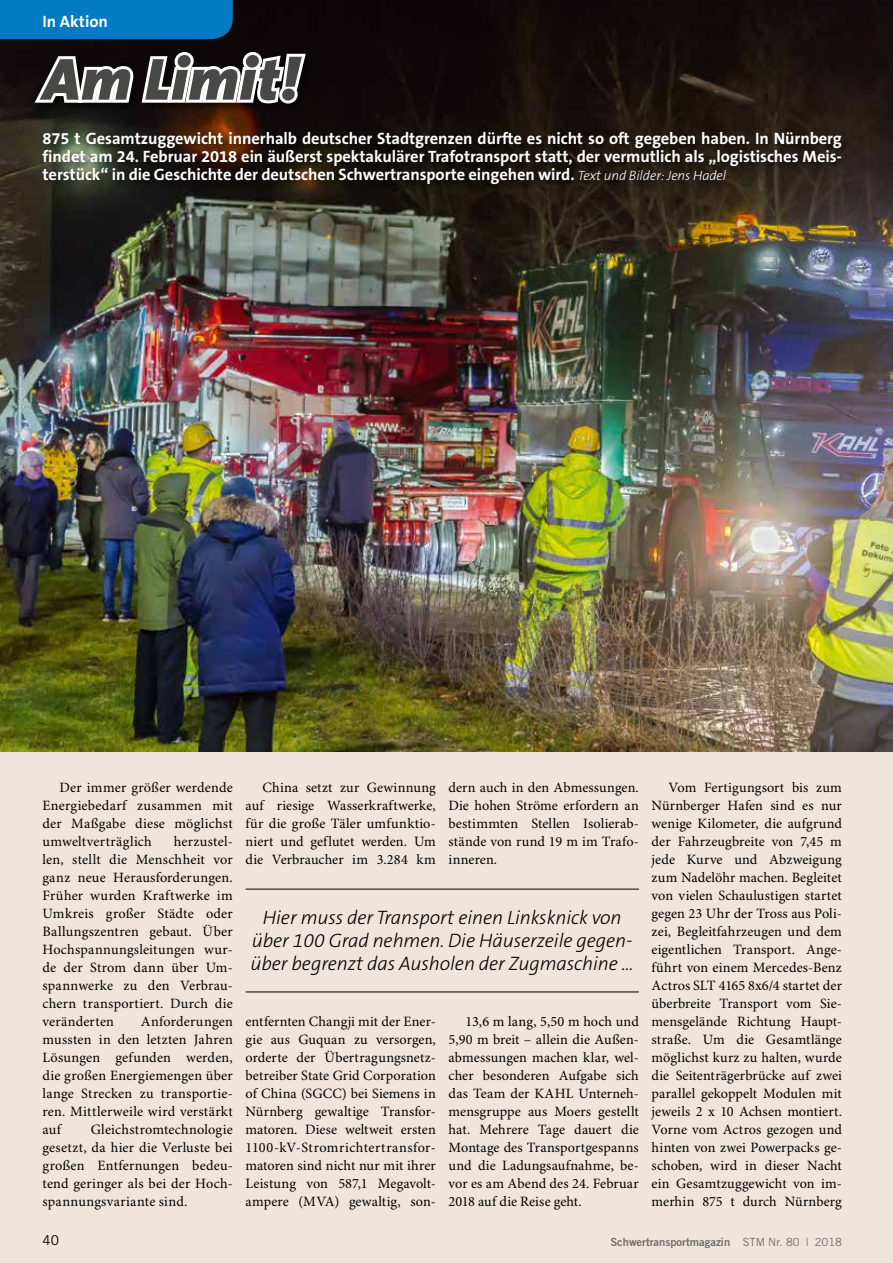
<style>
.page{position:relative;width:893px;height:1263px;background:#efe5dd}
.page>*{position:absolute;margin:0;border:0;box-sizing:border-box;transform-origin:0 0}
.t1{font:italic 900 60px "The Sans B9";letter-spacing:.015em;color:#484847}
.t2{font:italic 300 19.5px/23.4px "The Sans B3";letter-spacing:-.005em;color:#000;text-align:center}
.t3{font:700 16.5px/18px "The Sans B7";letter-spacing:-.005em;color:#fff;text-align:justify}
.t4{font:14.25px/18px "Minion Pro";letter-spacing:.015em;color:#000;text-align:justify}
.t5{font:13.5px "Trade Gothic";color:#000}
.t6{font:11.25px "Trade Gothic Bold Two";color:#6e6e6e}
.s1{font-family:"The Sans B3";font-weight:300;font-style:italic;font-size:13.5px}
.s2{font-family:"Trade Gothic"}
</style>
<div class="page">
<img style="left:0;top:0;width:893px;height:752px">
<div style="left:0;top:0;width:233px;height:39px;background:#007ac2"></div>
<div style="left:31px;top:47px;width:821px;height:148px;background:#000;opacity:.75"></div>
<svg style="left:30px;top:49px;width:279px;height:58px;background:#7a7878"></svg>
<hr style="left:246px;top:889px;width:393px;height:1px;background:#000">
<hr style="left:246px;top:991px;width:393px;height:1px;background:#000">
<p class="t3" style="left:43px;top:13px;width:67px">In Aktion</p>
<h1 class="t1" style="left:43px;top:47px;width:258px">Am Limit!</h1>
<p class="t3" style="left:43px;top:130px;width:801px">875 t Gesamtzuggewicht innerhalb deutscher Stadtgrenzen dürfte es nicht so oft gegeben haben. In Nürnberg findet am 24. Februar 2018 ein äußerst spektakulärer Trafotransport statt, der vermutlich als „logistisches Meis&shy;terstück“ in die Geschichte der deutschen Schwertransporte eingehen wird. <span class="s1">Text und Bilder: Jens Hadel</span></p>
<p class="t4" style="left:43px;top:779px;width:192px;text-indent:17px">Der immer größer werdende Energiebedarf zusammen mit der Maßgabe diese möglichst umweltverträglich</p>
<p class="t4" style="left:43px;top:833px;width:192px;text-indent:131px">herzustel&shy;len, stellt die Menschheit vor ganz neue Herausforderungen.<br>Früher wurden Kraftwerke im Umkreis großer Städte oder Ballungszentren gebaut. Über Hochspannungsleitungen wur&shy;de der Strom dann über Um&shy;spannwerke zu den Verbrau&shy;chern transportiert. Durch die veränderten</p>
<p class="t4" style="left:43px;top:1013px;width:192px;text-indent:98px">Anforderungen mussten in den letzten Jahren Lösungen gefunden werden, die großen Energiemengen über lange Strecken zu transportie&shy;ren. Mittlerweile wird verstärkt auf</p>
<p class="t4" style="left:43px;top:1121px;width:192px;text-indent:48px">Gleichstromtechnologie gesetzt, da hier die Verluste bei großen Entfernungen bedeu&shy;tend geringer als bei der Hoch&shy;spannungsvariante sind.</p>
<p class="t4" style="left:246px;top:779px;width:192px;text-indent:17px">China setzt zur Gewinnung auf riesige Wasserkraftwerke, für die große Täler umfunktio&shy;niert und geflutet werden. Um die Verbraucher im 3.284 km</p>
<p class="t4" style="left:449px;top:779px;width:192px">dern auch in den Abmessungen.<br>Die hohen Ströme erfordern an bestimmten Stellen Isolierab&shy;stände von rund 19 m im Trafo&shy;inneren.</p>
<h2 class="t2" style="left:251px;top:906px;width:385px">Hier muss der Transport einen Linksknick von über 100 Grad nehmen. Die Häuserzeile gegen&shy;über begrenzt das Ausholen der Zugmaschine …</h2>
<p class="t4" style="left:246px;top:1013px;width:192px">entfernten Changji mit der Ener&shy;gie aus Guquan zu versorgen, orderte der Übertragungsnetz&shy;betreiber State Grid Corporation of China (SGCC) bei Siemens in Nürnberg gewaltige Transfor&shy;matoren. Diese weltweit ersten 1100-kV-Stromrichtertransfor&shy;matoren sind nicht nur mit ihrer Leistung von 587,1 Megavolt&shy;ampere (MVA) gewaltig, son-</p>
<p class="t4" style="left:449px;top:1013px;width:192px;text-indent:17px">13,6 m lang, 5,50 m hoch und 5,90 m breit – allein die Außen&shy;abmessungen machen klar, wel&shy;cher besonderen Aufgabe sich das Team der KAHL Unterneh&shy;mensgruppe aus Moers gestellt hat. Mehrere Tage dauert die Montage des Transportgespanns und die Ladungsaufnahme, be&shy;vor es am Abend des 24. Februar 2018 auf die Reise geht.</p>
<p class="t4" style="left:652px;top:779px;width:192px;text-indent:17px">Vom Fertigungsort bis zum Nürnberger Hafen sind es nur wenige Kilometer, die aufgrund der Fahrzeugbreite von 7,45 m jede Kurve und Abzweigung zum Nadelöhr machen. Begleitet von vielen Schaulustigen startet gegen 23 Uhr der Tross aus Poli&shy;zei, Begleitfahrzeugen und dem eigentlichen Transport. Ange&shy;führt von einem Mercedes-Benz Actros SLT 4165 8x6/4 startet der überbreite Transport vom Sie&shy;mensgelände Richtung Haupt&shy;straße. Um die Gesamtlänge möglichst kurz zu halten, wurde die Seitenträgerbrücke auf zwei parallel gekoppelt Modulen mit jeweils 2 x 10 Achsen montiert.<br>Vorne vom Actros gezogen und hinten von zwei Powerpacks ge&shy;schoben, wird in dieser Nacht ein Gesamtzuggewicht von im&shy;merhin 875 t durch Nürnberg</p>
<p class="t5" style="left:43px;top:1232px;width:18px">40</p>
<p class="t6" style="left:610px;top:1235px;width:233px">Schwertransportmagazin <span class="s2">STM Nr. 80 | 2018</span></p>
</div>
